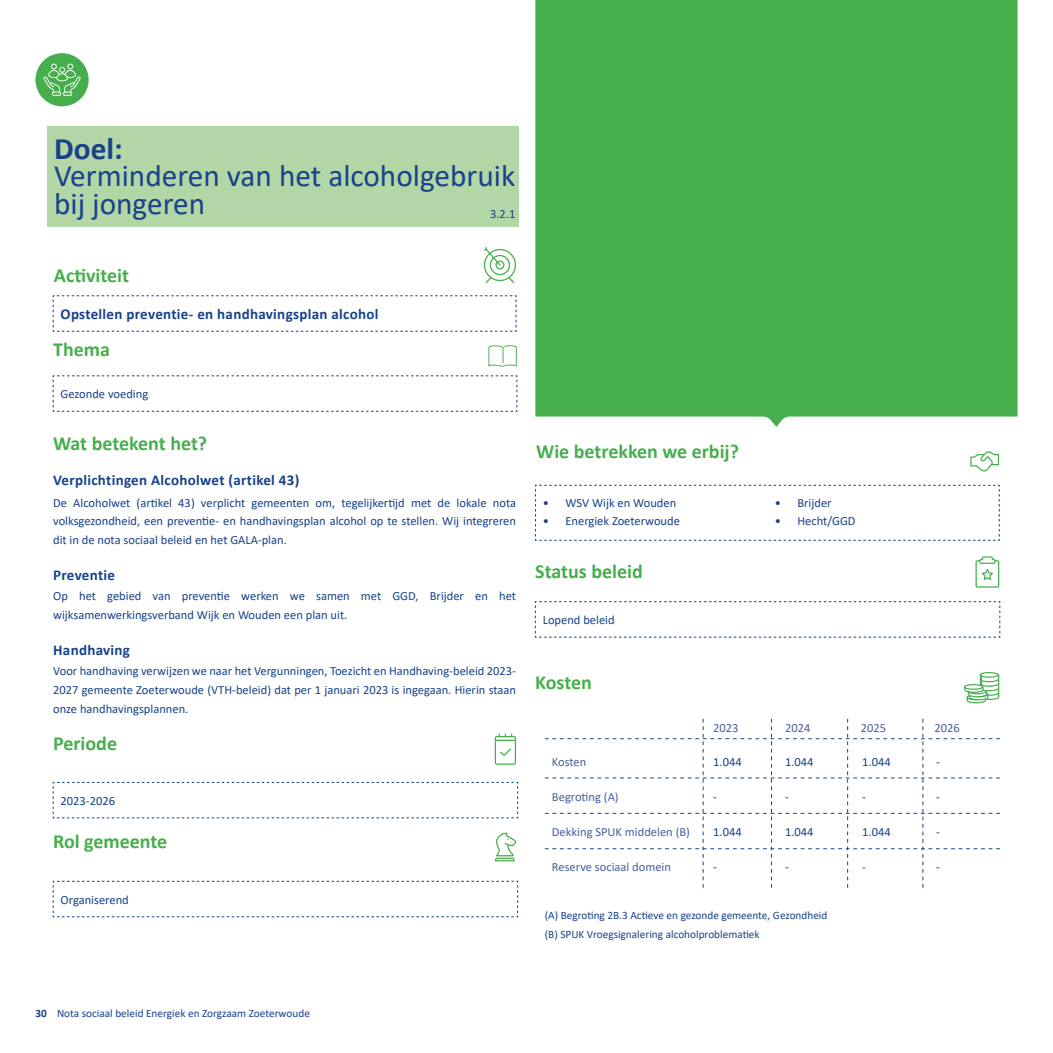
<style>
.page{position:relative;width:1053px;height:1053px;background:#fff}
.page>*{position:absolute;margin:0;border:0;box-sizing:border-box;transform-origin:0 0}
.t1{font:31.25px/27.5px "Calibri";color:#17428a}
.t2{font:700 31.25px "Calibri";color:#17428a}
.t3{font:700 20px "Calibri";color:#46ae4c}
.t4{font:700 15px "Calibri";letter-spacing:.02em;color:#17428a}
.t5{font:12.5px/18.8px "Calibri";color:#17428a;text-align:justify}
.t6{font:12.5px "Calibri";color:#4a5f9f}
.t7{font:11.25px/18.8px "Calibri";color:#17428a}
.s1{font-weight:700}
</style>
<div class="page">
<div style="left:535px;top:0;width:482px;height:427px;background:#46ae4c"></div>
<svg style="left:484px;top:247px;width:32px;height:36px"></svg>
<svg style="left:494px;top:733px;width:22px;height:31px"></svg>
<svg style="left:963px;top:672px;width:36px;height:31px"></svg>
<svg style="left:970px;top:451px;width:29px;height:20px"></svg>
<svg style="left:975px;top:556px;width:24px;height:31px"></svg>
<svg style="left:488px;top:345px;width:28px;height:21px"></svg>
<svg style="left:535px;top:484px;width:464px;height:57px"></svg>
<svg style="left:53px;top:781px;width:465px;height:37px"></svg>
<svg style="left:534px;top:601px;width:466px;height:36px"></svg>
<svg style="left:53px;top:295px;width:463px;height:37px"></svg>
<svg style="left:53px;top:375px;width:464px;height:37px"></svg>
<div style="left:35px;top:53px;width:54px;height:53px;background:#46ae4c;border-radius:50%"></div>
<svg style="left:43px;top:64px;width:38px;height:32px"></svg>
<svg style="left:494px;top:832px;width:22px;height:29px"></svg>
<svg style="left:545px;top:718px;width:454px;height:169px"></svg>
<svg style="left:53px;top:880px;width:465px;height:37px"></svg>
<div style="left:47px;top:126px;width:471px;height:101px;background:#b3d6a7"></div>
<h1 class="t2" style="left:54px;top:126px;width:70px">Doel:</h1>
<h1 class="t1" style="left:54px;top:161px;width:462px">Verminderen van het alcoholgebruik bij jongeren</h1>
<p class="t5" style="left:490px;top:204px;width:27px">3.2.1</p>
<h2 class="t3" style="left:54px;top:261px;width:77px">Activiteit</h2>
<p class="t4" style="left:61px;top:303px;width:319px">Opstellen preventie- en handhavingsplan alcohol</p>
<h2 class="t3" style="left:53px;top:335px;width:58px">Thema</h2>
<p class="t5" style="left:61px;top:384px;width:89px">Gezonde voeding</p>
<h2 class="t3" style="left:53px;top:429px;width:155px">Wat betekent het?</h2>
<p class="t4" style="left:53px;top:469px;width:248px">Verplichtingen Alcoholwet (artikel 43)</p>
<p class="t5" style="left:53px;top:492px;width:464px">De Alcoholwet (artikel 43) verplicht gemeenten om, tegelijkertijd met de lokale nota volksgezondheid, een preventie- en handhavingsplan alcohol op te stellen. Wij integreren dit in de nota sociaal beleid en het GALA-plan.</p>
<p class="t4" style="left:53px;top:564px;width:63px">Preventie</p>
<p class="t5" style="left:53px;top:586px;width:464px">Op het gebied van preventie werken we samen met GGD, Brijder en het wijksamenwerkingsverband Wijk en Wouden een plan uit.</p>
<p class="t4" style="left:53px;top:639px;width:78px">Handhaving</p>
<p class="t5" style="left:53px;top:661px;width:464px">Voor handhaving verwijzen we naar het Vergunningen, Toezicht en Handhaving-beleid 2023- 2027 gemeente Zoeterwoude (VTH-beleid) dat per 1 januari 2023 is ingegaan. Hierin staan onze handhavingsplannen.</p>
<h2 class="t3" style="left:53px;top:729px;width:65px">Periode</h2>
<p class="t5" style="left:61px;top:791px;width:56px">2023-2026</p>
<h2 class="t3" style="left:53px;top:826px;width:116px">Rol gemeente</h2>
<p class="t5" style="left:61px;top:889px;width:70px">Organiserend</p>
<h2 class="t3" style="left:536px;top:437px;width:204px">Wie betrekken we erbij?</h2>
<p class="t5" style="left:543px;top:492px;width:135px">• WSV Wijk en Wouden</p>
<p class="t5" style="left:543px;top:511px;width:138px">• Energiek Zoeterwoude</p>
<h2 class="t3" style="left:535px;top:557px;width:109px">Status beleid</h2>
<p class="t5" style="left:542px;top:610px;width:73px">Lopend beleid</p>
<h2 class="t3" style="left:535px;top:668px;width:58px">Kosten</h2>
<p class="t6" style="left:552px;top:753px;width:36px">Kosten</p>
<p class="t6" style="left:552px;top:788px;width:68px">Begroting (A)</p>
<p class="t6" style="left:552px;top:823px;width:140px">Dekking SPUK middelen (B)</p>
<p class="t6" style="left:552px;top:858px;width:121px">Reserve sociaal domein</p>
<p class="t6" style="left:713px;top:718px;width:27px">2023</p>
<p class="t5" style="left:713px;top:752px;width:30px">1.044</p>
<p class="t5" style="left:713px;top:787px;width:5px">-</p>
<p class="t5" style="left:713px;top:822px;width:30px">1.044</p>
<p class="t5" style="left:713px;top:857px;width:5px">-</p>
<p class="t5" style="left:774px;top:492px;width:58px">• Brijder</p>
<p class="t5" style="left:774px;top:511px;width:82px">• Hecht/GGD</p>
<p class="t6" style="left:785px;top:718px;width:27px">2024</p>
<p class="t6" style="left:860px;top:718px;width:27px">2025</p>
<p class="t6" style="left:934px;top:718px;width:27px">2026</p>
<p class="t5" style="left:785px;top:752px;width:30px">1.044</p>
<p class="t5" style="left:785px;top:787px;width:5px">-</p>
<p class="t5" style="left:785px;top:822px;width:30px">1.044</p>
<p class="t5" style="left:785px;top:857px;width:5px">-</p>
<p class="t5" style="left:862px;top:752px;width:30px">1.044</p>
<p class="t5" style="left:862px;top:787px;width:5px">-</p>
<p class="t5" style="left:862px;top:822px;width:30px">1.044</p>
<p class="t5" style="left:862px;top:857px;width:5px">-</p>
<p class="t5" style="left:935px;top:752px;width:5px">-</p>
<p class="t5" style="left:935px;top:787px;width:5px">-</p>
<p class="t5" style="left:935px;top:822px;width:5px">-</p>
<p class="t5" style="left:935px;top:857px;width:5px">-</p>
<p class="t7" style="left:545px;top:905px;width:284px">(A) Begroting 2B.3 Actieve en gezonde gemeente, Gezondheid (B) SPUK Vroegsignalering alcoholproblematiek</p>
<p class="t7" style="left:35px;top:1003px;width:276px"><span class="s1">30</span> Nota sociaal beleid Energiek en Zorgzaam Zoeterwoude</p>
</div>
